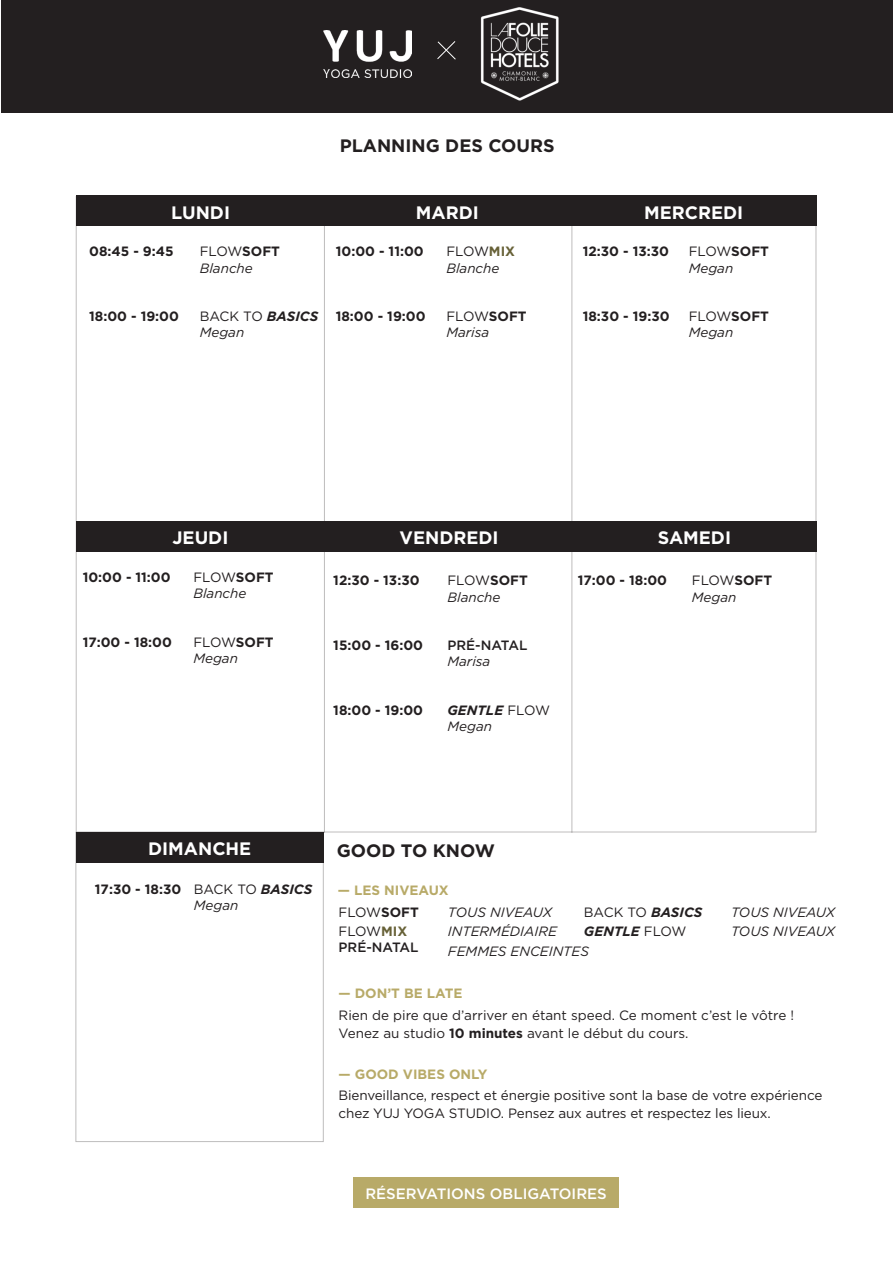
<style>
.page{position:relative;width:893px;height:1263px;background:#fff}
.page>*{position:absolute;margin:0;border:0;box-sizing:border-box;transform-origin:0 0}
.t1{font:700 18px "Gotham";color:#fff}
.t2{font:700 18px "Gotham";color:#231f20}
.t3{font:500 15px "Gotham";color:#fff}
.t4{font:13.5px/16.2px "Gotham";letter-spacing:-.01em;color:#231f20}
.t5{font:italic 13.5px/16.2px "Gotham";color:#231f20}
.t6{font:700 13.5px "Gotham";color:#231f20}
.t7{font:italic 700 13.5px/16.2px "Gotham";color:#231f20}
.t8{font:700 13.5px "Gotham";color:#b8aa68}
.t9{font:500 13.5px "Gotham";color:#231f20}
.t10{font:13.5px/19.5px "Gotham";letter-spacing:-.035em;color:#231f20}
.s1{font-style:normal}
.s2{font-weight:700;font-style:normal}
.s3{font-weight:700;font-style:italic}
.s4{font-style:italic}
.s5{font-weight:700;font-style:normal;color:#676137}
.s6{font-weight:700}
.s7{font-weight:400;font-style:normal}
.s8{font-weight:400}
.s9{font-weight:700;color:#676137}
</style>
<div class="page">
<hr style="left:324px;top:196px;width:1px;height:637px;background:#231f20">
<hr style="left:571px;top:196px;width:1px;height:637px;background:#231f20">
<div style="left:76px;top:196px;width:741px;height:30px;background:#231f20"></div>
<div style="left:1px;top:0;width:892px;height:113px;background:#231f20"></div>
<img style="left:323px;top:30px;width:88px;height:48px">
<div style="left:76px;top:521px;width:741px;height:31px;background:#231f20"></div>
<div style="left:76px;top:833px;width:248px;height:30px;background:#231f20"></div>
<div style="left:353px;top:1178px;width:266px;height:30px;background:#b8aa68"></div>
<img style="left:480px;top:7px;width:79px;height:93px">
<svg style="left:437px;top:41px;width:19px;height:19px"></svg>
<div style="left:76px;top:832px;width:248px;height:310px;border:1px solid #231f20"></div>
<h1 class="t2" style="left:340px;top:134px;width:217px">PLANNING DES COURS</h1>
<h1 class="t1" style="left:171px;top:200px;width:60px">LUNDI</h1>
<h1 class="t1" style="left:416px;top:200px;width:64px">MARDI</h1>
<h1 class="t1" style="left:644px;top:200px;width:101px">MERCREDI</h1>
<p class="t6" style="left:89px;top:243px;width:86px">08:45 - 9:45</p>
<p class="t6" style="left:89px;top:307px;width:91px">18:00 - 19:00</p>
<p class="t5" style="left:200px;top:243px;width:82px"><span class="s1">FLOW</span><span class="s2">SOFT<br></span>Blanche</p>
<p class="t4" style="left:200px;top:308px;width:120px">BACK TO <span class="s3">BASICS<br></span><span class="s4">Megan</span></p>
<p class="t6" style="left:336px;top:243px;width:89px">10:00 - 11:00</p>
<p class="t6" style="left:336px;top:307px;width:91px">18:00 - 19:00</p>
<p class="t5" style="left:446px;top:243px;width:70px"><span class="s1">FLOW</span><span class="s5">MIX<br></span>Blanche</p>
<p class="t5" style="left:446px;top:308px;width:82px"><span class="s1">FLOW</span><span class="s2">SOFT<br></span>Marisa</p>
<p class="t6" style="left:583px;top:243px;width:88px">12:30 - 13:30</p>
<p class="t6" style="left:583px;top:307px;width:88px">18:30 - 19:30</p>
<p class="t5" style="left:689px;top:243px;width:82px"><span class="s1">FLOW</span><span class="s2">SOFT<br></span>Megan</p>
<p class="t5" style="left:689px;top:308px;width:82px"><span class="s1">FLOW</span><span class="s2">SOFT<br></span>Megan</p>
<h1 class="t1" style="left:172px;top:526px;width:57px">JEUDI</h1>
<h1 class="t1" style="left:400px;top:526px;width:101px">VENDREDI</h1>
<h1 class="t1" style="left:658px;top:526px;width:75px">SAMEDI</h1>
<p class="t6" style="left:83px;top:568px;width:89px">10:00 - 11:00</p>
<p class="t6" style="left:83px;top:633px;width:91px">17:00 - 18:00</p>
<p class="t5" style="left:193px;top:569px;width:82px"><span class="s1">FLOW</span><span class="s2">SOFT<br></span>Blanche</p>
<p class="t5" style="left:193px;top:634px;width:82px"><span class="s1">FLOW</span><span class="s2">SOFT<br></span>Megan</p>
<p class="t6" style="left:333px;top:572px;width:88px">12:30 - 13:30</p>
<p class="t6" style="left:333px;top:636px;width:91px">15:00 - 16:00</p>
<p class="t6" style="left:333px;top:701px;width:91px">18:00 - 19:00</p>
<p class="t4" style="left:447px;top:572px;width:82px">FLOW<span class="s6">SOFT</span></p>
<p class="t6" style="left:578px;top:572px;width:91px">17:00 - 18:00</p>
<p class="t5" style="left:447px;top:588px;width:55px">Blanche</p>
<p class="t9" style="left:447px;top:636px;width:82px">PRÉ-NATAL</p>
<p class="t5" style="left:447px;top:653px;width:44px">Marisa</p>
<p class="t7" style="left:447px;top:702px;width:104px">GENTLE <span class="s7">FLOW<br></span><span class="s8">Megan</span></p>
<p class="t5" style="left:692px;top:572px;width:82px"><span class="s1">FLOW</span><span class="s2">SOFT<br></span>Megan</p>
<h1 class="t1" style="left:148px;top:837px;width:105px">DIMANCHE</h1>
<p class="t6" style="left:95px;top:880px;width:88px">17:30 - 18:30</p>
<p class="t4" style="left:194px;top:880px;width:120px">BACK TO <span class="s3">BASICS<br></span><span class="s4">Megan</span></p>
<h1 class="t2" style="left:337px;top:838px;width:160px">GOOD TO KNOW</h1>
<p class="t8" style="left:338px;top:881px;width:112px">— LES NIVEAUX</p>
<p class="t10" style="left:339px;top:902px;width:82px">FLOW<span class="s6">SOFT<br></span>FLOW<span class="s9">MIX</span></p>
<p class="t9" style="left:339px;top:939px;width:82px">PRÉ-NATAL</p>
<p class="t5" style="left:448px;top:902px;width:143px;line-height:19.5px">TOUS NIVEAUX<br>INTERMÉDIAIRE<br>FEMMES ENCEINTES</p>
<p class="t7" style="left:584px;top:902px;width:120px;line-height:19.5px"><span class="s7">BACK TO</span> BASICS<br>GENTLE <span class="s7">FLOW</span></p>
<p class="t5" style="left:731px;top:902px;width:106px;line-height:19.5px">TOUS NIVEAUX<br>TOUS NIVEAUX</p>
<p class="t8" style="left:339px;top:984px;width:125px">— DON’T BE LATE</p>
<p class="t4" style="left:339px;top:1006px;width:457px;line-height:18px">Rien de pire que d’arriver en étant speed. Ce moment c’est le vôtre !<br>Venez au studio <span class="s6">10 minutes</span> avant le début du cours.</p>
<p class="t8" style="left:339px;top:1065px;width:150px">— GOOD VIBES ONLY</p>
<p class="t4" style="left:339px;top:1086px;width:485px;line-height:18px">Bienveillance, respect et énergie positive sont la base de votre expérience chez YUJ YOGA STUDIO. Pensez aux autres et respectez les lieux.</p>
<p class="t3" style="left:365px;top:1184px;width:243px">RÉSERVATIONS OBLIGATOIRES</p>
</div>
